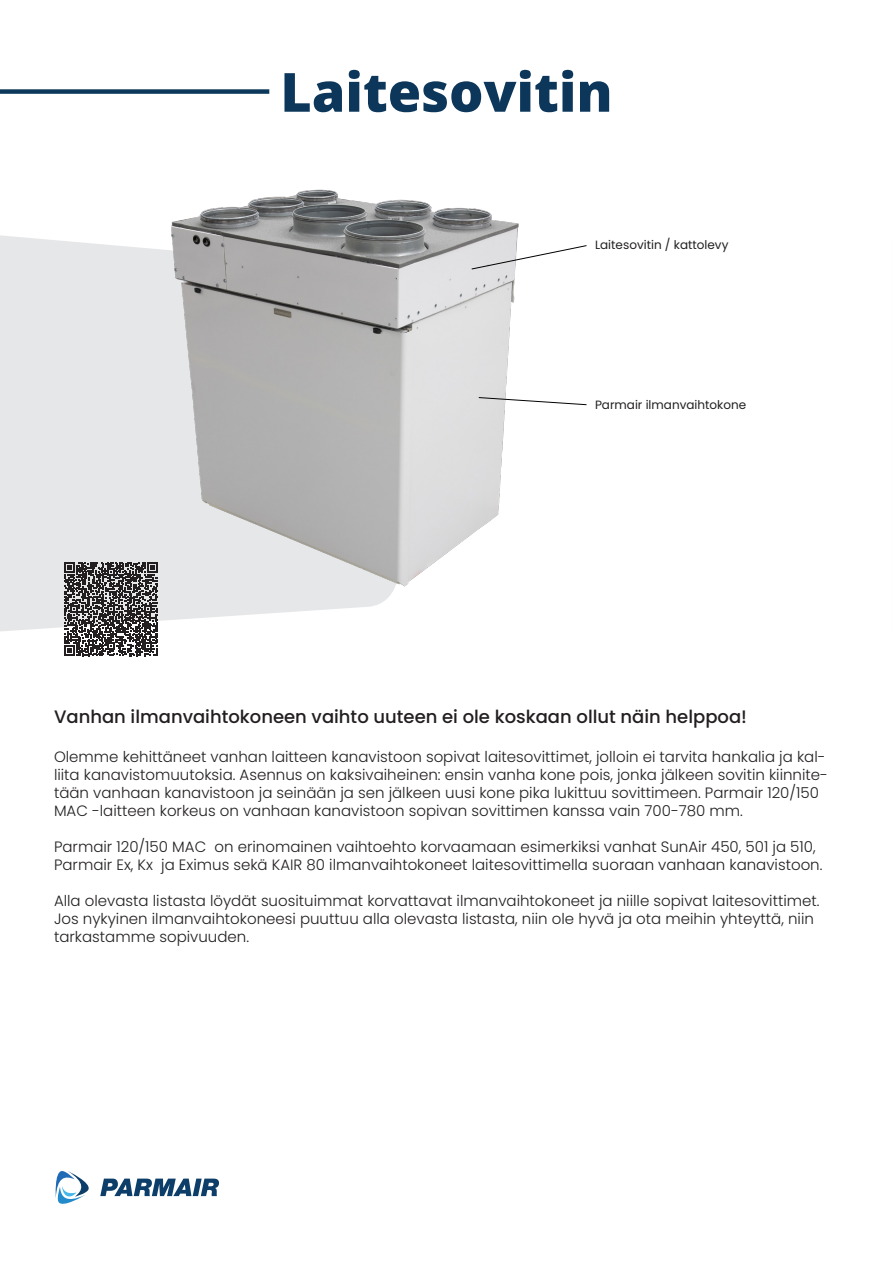
<style>
.page{position:relative;width:893px;height:1263px;background:#fff}
.page>*{position:absolute;margin:0;border:0;box-sizing:border-box;transform-origin:0 0}
.t1{font:800 54px "Open Sans";color:#0c375b}
.t2{font:500 18px "Poppins";color:#231f20}
.t3{font:300 15px/18px "Poppins";color:#231f20}
.t4{font:12px "Poppins";color:#231f20}
</style>
<div class="page">
<svg style="left:100px;top:1178px;width:119px;height:18px"></svg>
<svg style="left:55px;top:1171px;width:34px;height:33px"></svg>
<svg style="left:0;top:235px;width:395px;height:396px;background:#e8e9ea"></svg>
<div style="left:0;top:89px;width:269px;height:5px;background:#0c395b"></div>
<svg style="left:64px;top:562px;width:94px;height:94px;background:#646263"></svg>
<img style="left:164px;top:189px;width:355px;height:398px">
<svg style="left:471px;top:245px;width:116px;height:25px"></svg>
<svg style="left:478px;top:397px;width:109px;height:8px"></svg>
<p class="t1" style="left:280px;top:55px;width:334px">Laitesovitin</p>
<p class="t4" style="left:595px;top:238px;width:135px">Laitesovitin / kattolevy</p>
<p class="t4" style="left:595px;top:398px;width:153px">Parmair ilmanvaihtokone</p>
<p class="t2" style="left:54px;top:706px;width:694px">Vanhan ilmanvaihtokoneen vaihto uuteen ei ole koskaan ollut näin helppoa!</p>
<p class="t3" style="left:54px;top:747px;width:775px">Olemme kehittäneet vanhan laitteen kanavistoon sopivat laitesovittimet, jolloin ei tarvita hankalia ja kal&shy;liita kanavistomuutoksia. Asennus on kaksivaiheinen: ensin vanha kone pois, jonka jälkeen sovitin kiinnite&shy;tään vanhaan kanavistoon ja seinään ja sen jälkeen uusi kone pika lukittuu sovittimeen. Parmair 120/150<br>MAC -laitteen korkeus on vanhaan kanavistoon sopivan sovittimen kanssa vain 700-780 mm.</p>
<p class="t3" style="left:54px;top:837px;width:770px">Parmair 120/150 MAC on erinomainen vaihtoehto korvaamaan esimerkiksi vanhat SunAir 450, 501 ja 510,<br>Parmair Ex, Kx ja Eximus sekä KAIR 80 ilmanvaihtokoneet laitesovittimella suoraan vanhaan kanavistoon.</p>
<p class="t3" style="left:54px;top:891px;width:767px">Alla olevasta listasta löydät suosituimmat korvattavat ilmanvaihtokoneet ja niille sopivat laitesovittimet.<br>Jos nykyinen ilmanvaihtokoneesi puuttuu alla olevasta listasta, niin ole hyvä ja ota meihin yhteyttä, niin tarkastamme sopivuuden.</p>
</div>
